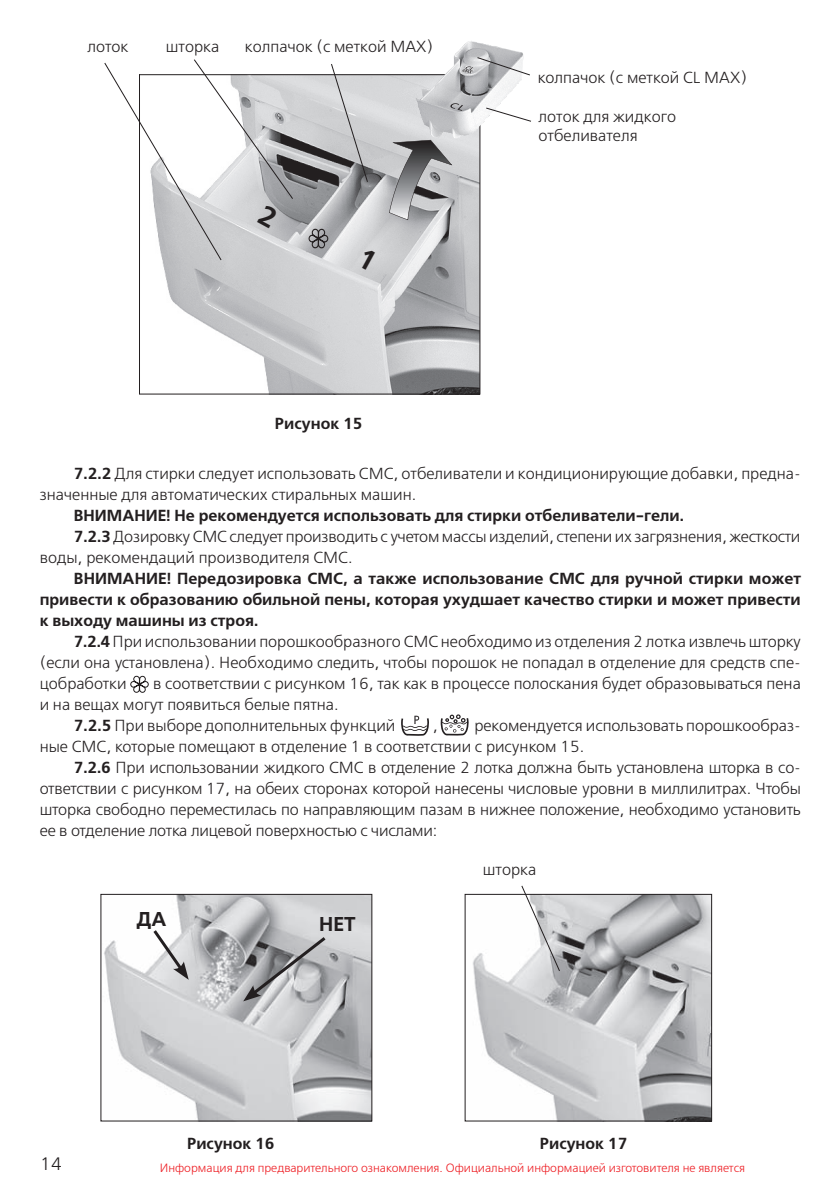
<style>
.page{position:relative;width:840px;height:1191px;background:#fff}
.page>*{position:absolute;margin:0;border:0;box-sizing:border-box;transform-origin:0 0}
.t1{font:20px "Free Set Demi Bold C";color:#231f20}
.t2{font:18px "Free Set Light C";color:#231f20}
.t3{font:16px/21px "Free Set Light C";color:#231f20}
.t4{font:16px/21px "Free Set Demi Bold C";color:#231f20;text-align:justify}
.t5{font:16px/19.2px "Free Set C";color:#231f20}
.t6{font:12px "Free Set Light C";color:#ee1d23}
.s1{font-family:"Free Set Demi Bold C"}
</style>
<div class="page">
<svg style="left:130px;top:676px;width:19px;height:17px"></svg>
<svg style="left:401px;top:716px;width:28px;height:19px"></svg>
<svg style="left:440px;top:714px;width:28px;height:21px"></svg>
<svg style="left:464px;top:894px;width:247px;height:227px"></svg>
<svg style="left:521px;top:885px;width:38px;height:86px"></svg>
<svg style="left:100px;top:894px;width:272px;height:227px"></svg>
<svg style="left:153px;top:930px;width:36px;height:49px"></svg>
<svg style="left:243px;top:937px;width:82px;height:64px;background:#a2a3a5"></svg>
<svg style="left:139px;top:74px;width:341px;height:320px"></svg>
<img style="left:415px;top:41px;width:108px;height:98px">
<svg style="left:486px;top:108px;width:45px;height:14px"></svg>
<svg style="left:331px;top:64px;width:37px;height:118px;background:#bebfc1"></svg>
<svg style="left:308px;top:229px;width:20px;height:19px"></svg>
<svg style="left:450px;top:103px;width:12px;height:8px"></svg>
<svg style="left:461px;top:57px;width:68px;height:18px"></svg>
<svg style="left:389px;top:140px;width:63px;height:80px;background:#9c9c9e"></svg>
<svg style="left:104px;top:59px;width:189px;height:201px"></svg>
<svg style="left:357px;top:248px;width:18px;height:22px"></svg>
<p class="t5" style="left:87px;top:37px;width:43px">лоток</p>
<p class="t5" style="left:245px;top:37px;width:190px">колпачок (с меткой MAX)</p>
<p class="t5" style="left:166px;top:37px;width:55px">шторка</p>
<p class="t5" style="left:537px;top:68px;width:211px">колпачок (с меткой CL MAX)</p>
<p class="t5" style="left:538px;top:107px;width:139px">лоток для жидкого отбеливателя</p>
<p class="t4" style="left:275px;top:414px;width:89px">Рисунок 15</p>
<p class="t3" style="left:40px;top:464px;width:762px;text-indent:34px"><span class="s1">7.2.2</span> Для стирки следует использовать СМС, отбеливатели и кондиционирующие добавки, предна&shy;значенные для автоматических стиральных машин.</p>
<p class="t4" style="left:74px;top:505px;width:611px">ВНИМАНИЕ! Не рекомендуется использовать для стирки отбеливатели-гели.</p>
<p class="t3" style="left:40px;top:527px;width:761px;text-indent:34px"><span class="s1">7.2.3</span> Дозировку СМС следует производить с учетом массы изделий, степени их загрязнения, жесткости воды, рекомендаций производителя СМС.</p>
<p class="t4" style="left:40px;top:568px;width:762px;text-indent:34px">ВНИМАНИЕ! Передозировка СМС, а также использование СМС для ручной стирки может привести к образованию обильной пены, которая ухудшает качество стирки и может привести к выходу машины из строя.</p>
<p class="t3" style="left:40px;top:632px;width:762px;text-align:justify;text-indent:34px"><span class="s1">7.2.4</span> При использовании порошкообразного СМС необходимо из отделения 2 лотка извлечь шторку (если она установлена). Необходимо следить, чтобы порошок не попадал в отделение для средств спе&shy;цобработки</p>
<p class="t3" style="left:153px;top:674px;width:649px">в соответствии с рисунком 16, так как в процессе полоскания будет образовываться пена</p>
<p class="t3" style="left:40px;top:695px;width:300px">и на вещах могут появиться белые пятна.</p>
<p class="t3" style="left:74px;top:716px;width:323px"><span class="s1">7.2.5</span> При выборе дополнительных функций</p>
<p class="t3" style="left:432px;top:716px;width:7px">,</p>
<p class="t3" style="left:40px;top:716px;width:762px;text-indent:434px">рекомендуется использовать порошкообраз&shy;ные СМС, которые помещают в отделение 1 в соответствии с рисунком 15.</p>
<p class="t3" style="left:40px;top:758px;width:762px;text-align:justify;text-indent:34px"><span class="s1">7.2.6</span> При использовании жидкого СМС в отделение 2 лотка должна быть установлена шторка в со&shy;ответствии с рисунком 17, на обеих сторонах которой нанесены числовые уровни в миллилитрах. Чтобы шторка свободно переместилась по направляющим пазам в нижнее положение, необходимо установить ее в отделение лотка лицевой поверхностью с числами:</p>
<p class="t5" style="left:482px;top:860px;width:55px">шторка</p>
<p class="t1" style="left:136px;top:907px;width:31px">ДА</p>
<p class="t1" style="left:319px;top:912px;width:38px">НЕТ</p>
<p class="t4" style="left:187px;top:1133px;width:89px">Рисунок 16</p>
<p class="t4" style="left:539px;top:1133px;width:89px">Рисунок 17</p>
<p class="t2" style="left:40px;top:1154px;width:24px">14</p>
<p class="t6" style="left:160px;top:1161px;width:586px">Информация для предварительного ознакомления. Официальной информацией изготовителя не является</p>
</div>
